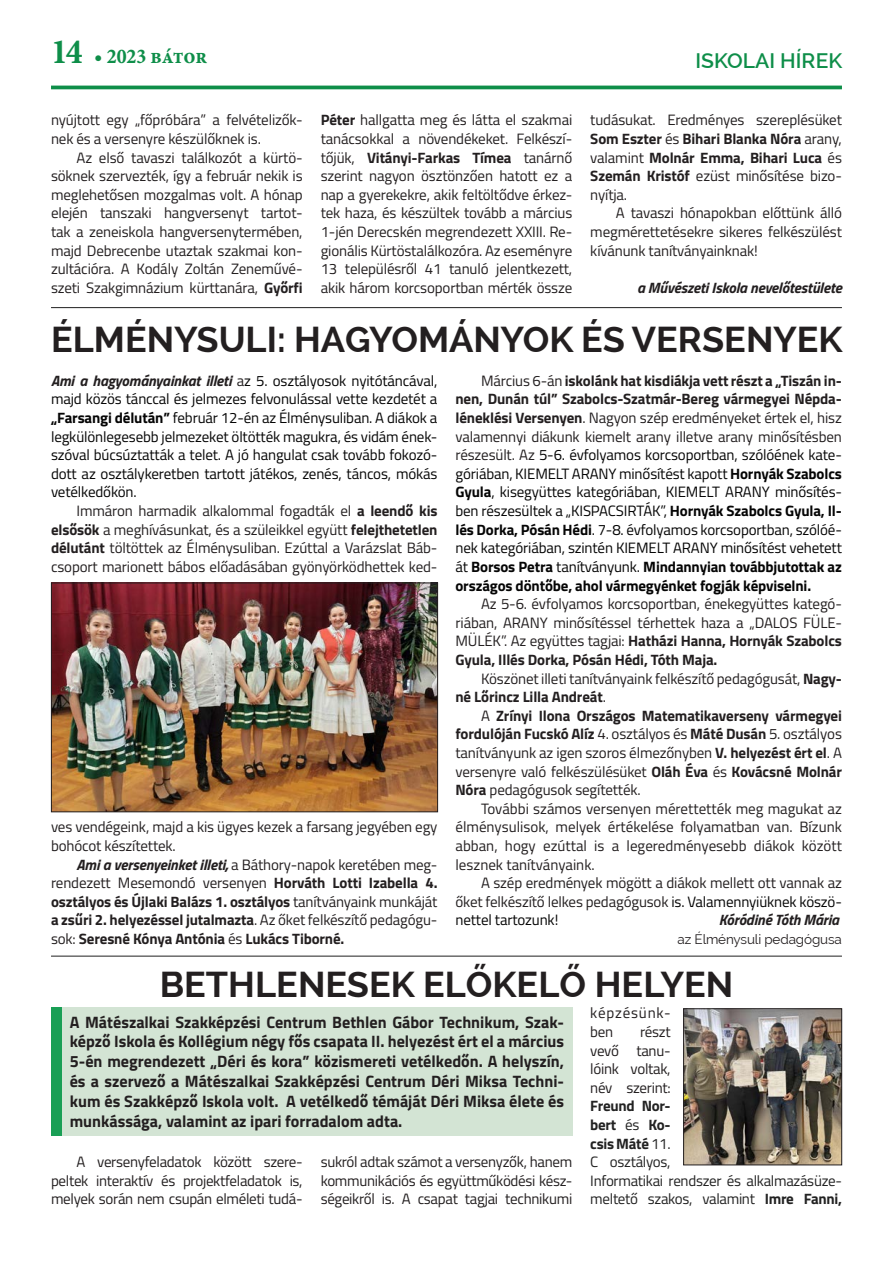
<style>
.page{position:relative;width:893px;height:1263px;background:#fff}
.page>*{position:absolute;margin:0;border:0;box-sizing:border-box;transform-origin:0 0}
.t1{font:700 36px "Raleway";color:#231f20}
.t2{font:21px "Minion Pro Bold Cn Capt";letter-spacing:-.005em;color:#0e8e49}
.t3{font:600 21px "Raleway";color:#0e8e49}
.t4{font:700 16.5px/19.8px "Titillium";color:#231f20;text-align:justify}
.t5{font:15px/18.6px "Titillium";letter-spacing:-.01em;color:#231f20;text-align:justify}
.t6{font:15px/18.6px "Titillium";letter-spacing:-.01em;color:#050505;text-align:justify}
.t7{font:700 15px/18.6px "Titillium";letter-spacing:-.01em;color:#231f20;text-align:justify}
.t8{font:15px/18.6px "Titillium";letter-spacing:-.02em;color:#222}
.t9{font:italic 700 15px "Titillium";letter-spacing:-.01em;color:#231f20}
.t10{font:15px/18.6px "Titillium";letter-spacing:.05em;color:#231f20}
.t11{font:13.5px "Raleway";letter-spacing:-.01em;color:#231f20}
.s1{font-size:35.55px}
.s2{font-weight:700}
.s3{font-weight:700;font-style:italic;color:#231f20}
.s4{color:#231f20}
.s5{font-style:italic}
.s6{font-weight:400}
.s7{font-weight:700;color:#231f20}
.s8{color:#050505}
</style>
<div class="page">
<hr style="left:51px;top:86px;width:791px;height:3px;background:#0e8e49">
<div style="left:51px;top:1007px;width:522px;height:128px;background:#d3e4d4"></div>
<div style="left:51px;top:1007px;width:10px;height:128px;background:#199f55"></div>
<hr style="left:51px;top:307px;width:791px;height:1px;background:#202020">
<hr style="left:51px;top:956px;width:791px;height:1px;background:#202020">
<img style="left:685px;top:1010px;width:155px;height:153px">
<div style="left:683px;top:1008px;width:159px;height:157px;border:1px solid #231f20"></div>
<img style="left:53px;top:585px;width:383px;height:225px">
<div style="left:51px;top:583px;width:387px;height:229px;border:1px solid #231f20"></div>
<h2 class="t2" style="left:51px;top:42px;width:158px"><span class="s1">14</span> • 2023 bátor</h2>
<h2 class="t3" style="left:695px;top:48px;width:148px">ISKOLAI HÍREK</h2>
<p class="t5" style="left:51px;top:110px;width:253px">nyújtott egy „főpróbára” a felvételizők&shy;nek és a versenyre készülőknek is.</p>
<p class="t5" style="left:51px;top:147px;width:253px;text-indent:26px">Az első tavaszi találkozót a kürtö&shy;söknek szervezték, így a február nekik is meglehetősen mozgalmas volt. A hónap elején tanszaki hangversenyt tartot&shy;tak a zeneiskola hangversenytermében, majd Debrecenbe utaztak szakmai kon&shy;zultációra. A Kodály Zoltán Zeneművé&shy;szeti Szakgimnázium kürttanára, <span class="s2">Győrfi</span></p>
<p class="t5" style="left:321px;top:110px;width:253px"><span class="s2">Péter</span> hallgatta meg és látta el szakmai tanácsokkal a növendékeket. Felkészí&shy;tőjük, <span class="s2">Vitányi-Farkas Tímea</span> tanárnő szerint nagyon ösztönzően hatott ez a nap a gyerekekre, akik feltöltődve érkez&shy;tek haza, és készültek tovább a március 1-jén Derecskén megrendezett XXIII. Re&shy;gionális Kürtöstalálkozóra. Az eseményre 13 településről 41 tanuló jelentkezett, akik három korcsoportban mérték össze</p>
<p class="t5" style="left:590px;top:110px;width:253px">tudásukat. Eredményes szereplésüket <span class="s2">Som Eszter</span> és <span class="s2">Bihari Blanka Nóra</span> arany, valamint <span class="s2">Molnár Emma, Bihari Luca</span> és <span class="s2">Szemán Kristóf</span> ezüst minősítése bizo&shy;nyítja.</p>
<p class="t5" style="left:590px;top:203px;width:253px;text-indent:26px">A tavaszi hónapokban előttünk álló megmérettetésekre sikeres felkészülést kívánunk tanítványainknak!</p>
<p class="t9" style="left:637px;top:276px;width:206px">a Művészeti Iskola nevelőtestülete</p>
<h1 class="t1" style="left:51px;top:319px;width:793px">ÉLMÉNYSULI: HAGYOMÁNYOK ÉS VERSENYEK</h1>
<p class="t6" style="left:51px;top:371px;width:388px"><span class="s3">Ami a hagyományainkat illeti</span> <span class="s4">a</span>z 5. osztályosok nyitótáncával, majd közös tánccal és jelmezes felvonulással vette kezdetét a <span class="s2">„Farsangi délután”</span> február 12-én az Élménysuliban. A diákok a legkülönlegesebb jelmezeket öltötték magukra, és vidám ének&shy;szóval búcsúztatták a telet. A jó hangulat csak tovább fokozó&shy;dott az osztálykeretben tartott játékos, zenés, táncos, mókás vetélkedőkön.</p>
<p class="t5" style="left:51px;top:501px;width:388px;text-indent:26px">Immáron harmadik alkalommal fogadták el <span class="s2">a leendő kis elsősök</span> a meghívásunkat, és a szüleikkel együtt <span class="s2">felejthetetlen délutánt</span> töltöttek az Élménysuliban. Ezúttal a Varázslat Báb&shy;csoport marionett bábos előadásában gyönyörködhettek ked-</p>
<p class="t5" style="left:51px;top:817px;width:388px">ves vendégeink, majd a kis ügyes kezek a farsang jegyében egy bohócot készítettek.</p>
<p class="t7" style="left:51px;top:854px;width:388px;text-indent:26px"><span class="s5">Ami a versenyeinket illeti,</span> <span class="s6">a Báthory-napok keretében meg&shy;rendezett Mesemondó versenyen</span> Horváth Lotti Izabella 4. osztályos és Újlaki Balázs 1. osztályos <span class="s6">tanítványaink munkáját </span>a zsűri 2. helyezéssel jutalmazta<span class="s6">. Az őket felkészítő pedagógu&shy;sok:</span> Seresné Kónya Antónia <span class="s6">és</span> Lukács Tiborné.</p>
<p class="t6" style="left:455px;top:371px;width:388px;text-indent:26px"><span class="s4">Március 6-án</span> <span class="s7">iskolánk hat kisdiákja vett részt a „Tiszán in&shy;nen, Dunán túl” Szabolcs-Szatmár-Bereg vármegyei Népda&shy;léneklési Versenyen</span><span class="s4">. Nagyon szép eredményeket értek el, hisz valamennyi diákunk kiemelt arany illetve arany minősítésben részesült. Az</span> 5-6. évfolyamos korcsoportban, szólóének kate&shy;góriában, KIEMELT ARANY minősítést kapott <span class="s2">Hornyák Szabolcs Gyula</span>, kisegyüttes kategóriában, KIEMELT ARANY minősítés&shy;ben részesültek a „KISPACSIRTÁK”, <span class="s2">Hornyák Szabolcs Gyula, Il&shy;lés Dorka, Pósán Hédi</span>. 7-8. évfolyamos korcsoportban, szólóé&shy;nek kategóriában, szintén KIEMELT ARANY minősítést vehetett át <span class="s2">Borsos Petra</span> tanítványunk. <span class="s2">Mindannyian továbbjutottak az országos döntőbe, ahol vármegyénket fogják képviselni.</span></p>
<p class="t5" style="left:455px;top:594px;width:388px;text-indent:26px">Az 5-6. évfolyamos korcsoportban, énekegyüttes kategó&shy;riában, ARANY minősítéssel térhettek haza a „DALOS FÜLE-MÜLÉK”. Az együttes tagjai: <span class="s2">Hatházi Hanna, Hornyák Szabolcs Gyula, Illés Dorka, Pósán Hédi, Tóth Maja.</span></p>
<p class="t5" style="left:455px;top:668px;width:388px;text-indent:26px">Köszönet illeti tanítványaink felkészítő pedagógusát, <span class="s2">Nagy&shy;né Lőrincz Lilla Andreát</span>.</p>
<p class="t7" style="left:455px;top:705px;width:388px;text-indent:26px"><span class="s6">A</span> Zrínyi Ilona Országos Matematikaverseny vármegyei fordulóján Fucskó Alíz <span class="s6">4. osztályos és</span> Máté Dusán <span class="s6">5. osztályos tanítványunk az igen szoros élmezőnyben</span> V. helyezést ért el<span class="s6">. A versenyre való felkészülésüket</span> Oláh Éva <span class="s6">és</span> Kovácsné Molnár Nóra <span class="s6">pedagógusok segítették.</span></p>
<p class="t5" style="left:455px;top:798px;width:388px;text-indent:26px">További számos versenyen mérettették meg magukat az élménysulisok, melyek értékelése folyamatban van. Bízunk abban, hogy ezúttal is a legeredményesebb diákok között lesznek tanítványaink.</p>
<p class="t5" style="left:455px;top:873px;width:388px;text-indent:26px">A szép eredmények mögött a diákok mellett ott vannak az őket felkészítő lelkes pedagógusok <span class="s8">is. Valamennyiüknek köszö&shy;nettel tartozunk!</span></p>
<p class="t9" style="left:719px;top:908px;width:122px">Kóródiné Tóth Mária</p>
<p class="t11" style="left:677px;top:931px;width:166px">az Élménysuli pedagógusa</p>
<h1 class="t1" style="left:160px;top:964px;width:575px">BETHLENESEK ELŐKELŐ HELYEN</h1>
<p class="t4" style="left:70px;top:1011px;width:496px">A Mátészalkai Szakképzési Centrum Bethlen Gábor Technikum, Szak&shy;képző Iskola és Kollégium négy fős csapata II. helyezést ért el a március 5-én megrendezett „Déri és kora” közismereti vetélkedőn. A helyszín, és a szervező a Mátészalkai Szakképzési Centrum Déri Miksa Techni&shy;kum és Szakképző Iskola volt. A vetélkedő témáját Déri Miksa élete és munkássága, valamint az ipari forradalom adta.</p>
<p class="t5" style="left:51px;top:1152px;width:253px;text-indent:26px">A versenyfeladatok között szere&shy;peltek interaktív és projektfeladatok is, melyek során nem csupán elméleti tudá-</p>
<p class="t5" style="left:321px;top:1152px;width:253px">sukról adtak számot a versenyzők, hanem kommunikációs és együttműködési kész&shy;ségeikről is. A csapat tagjai technikumi</p>
<p class="t10" style="left:590px;top:1003px;width:82px">képzésünk&shy;ben</p>
<p class="t5" style="left:590px;top:1022px;width:82px;text-indent:50px">részt vevő tanu&shy;lóink voltak, név szerint:</p>
<p class="t8" style="left:590px;top:1096px;width:253px"><span class="s2">Freund Nor-<br>bert</span> és <span class="s2">Ko-<br>csis Máté</span> 11.<br>C osztályos,<br>Informatikai rendszer és alkalmazásüze&shy;meltető szakos, valamint <span class="s2">Imre Fanni,</span></p>
</div>
